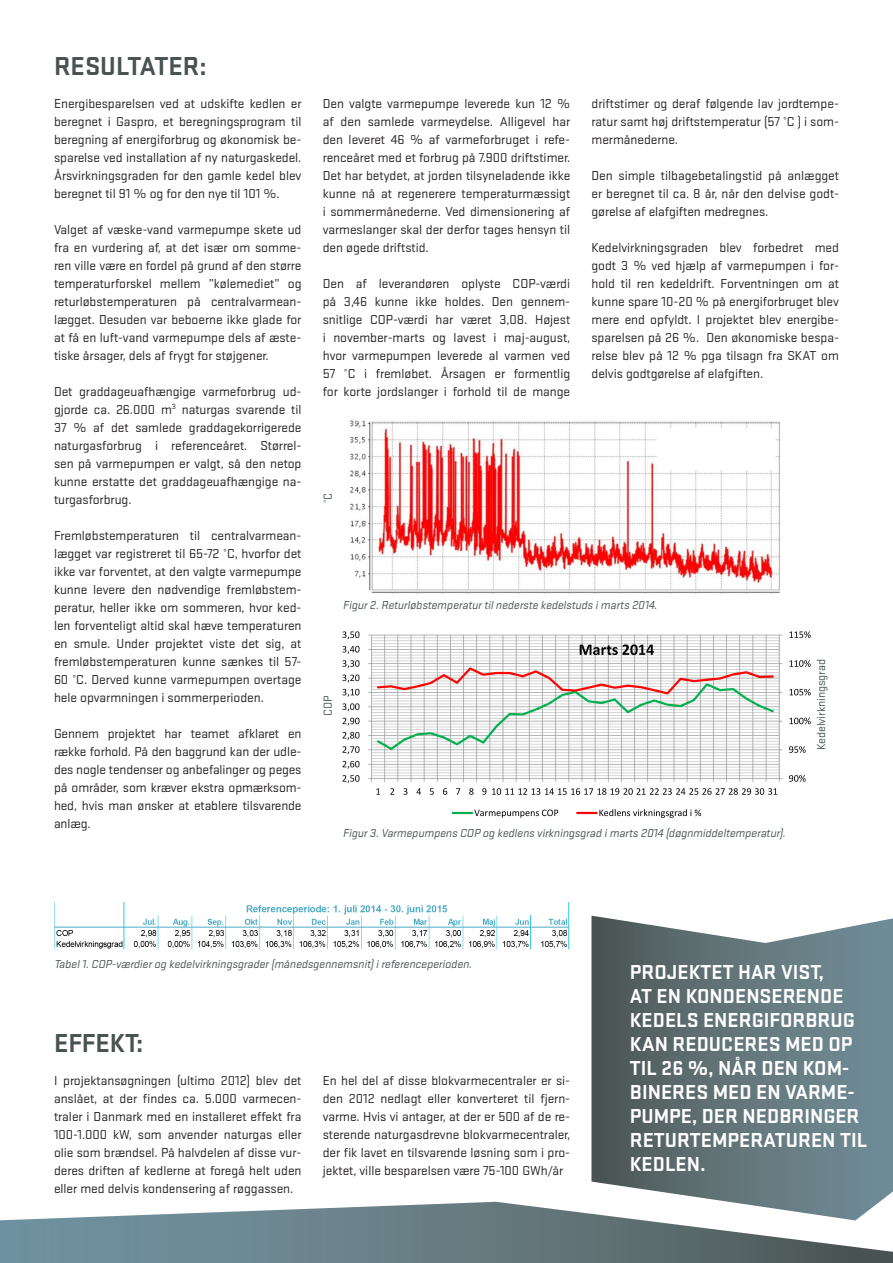
<style>
.page{position:relative;width:893px;height:1263px;background:#fff}
.page>*{position:absolute;margin:0;border:0;box-sizing:border-box;transform-origin:0 0}
.t1{font:700 27px "Stratum 1";color:#475251}
.t2{font:700 21px/24px "Stratum 1";color:#fff}
.Brød{font:13.5px/18px "Stratum 1";letter-spacing:-.005em;color:#231f20;text-align:justify}
.t3{font:italic 12px "Stratum 1";color:#475251}
.t4{font:12px "Stratum 1";letter-spacing:-.005em;color:#475251}
</style>
<div class="page">
<svg style="left:0;top:1202px;width:893px;height:61px"></svg>
<img style="left:342px;top:631px;width:469px;height:187px">
<img style="left:54px;top:901px;width:516px;height:49px">
<svg style="left:591px;top:915px;width:302px;height:305px;background:#728387"></svg>
<img style="left:350px;top:420px;width:430px;height:173px">
<div style="left:657px;top:429px;width:117px;height:41px;background:#fff"></div>
<p class="t1" style="left:54px;top:47px;width:154px">RESULTATER:</p>
<p class="Brød" style="left:54px;top:94px;width:249px">Energibesparelsen ved at udskifte kedlen er beregnet i Gaspro, et beregningsprogram til beregning af energiforbrug og økonomisk be&shy;sparelse ved installation af ny naturgaskedel.<br>Årsvirkningsgraden for den gamle kedel blev beregnet til 91 % og for den nye til 101 %.</p>
<p class="Brød" style="left:54px;top:220px;width:249px">Valget af væske-vand varmepumpe skete ud fra en vurdering af, at det især om somme&shy;ren ville være en fordel på grund af den større temperaturforskel mellem ”kølemediet” og returløbstemperaturen på centralvarmean&shy;lægget. Desuden var beboerne ikke glade for at få en luft-vand varmepumpe dels af æste&shy;tiske årsager, dels af frygt for støjgener.</p>
<p class="Brød" style="left:54px;top:382px;width:249px">Det graddageuafhængige varmeforbrug ud&shy;gjorde ca. 26.000 m<sup>3</sup> naturgas svarende til 37 % af det samlede graddagekorrigerede naturgasforbrug i referenceåret. Størrel&shy;sen på varmepumpen er valgt, så den netop kunne erstatte det graddageuafhængige na&shy;turgasforbrug.</p>
<p class="Brød" style="left:54px;top:526px;width:249px">Fremløbstemperaturen til centralvarmean&shy;lægget var registreret til 65-72 °C, hvorfor det ikke var forventet, at den valgte varmepumpe kunne levere den nødvendige fremløbstem&shy;peratur, heller ikke om sommeren, hvor ked&shy;len forventeligt altid skal hæve temperaturen en smule. Under projektet viste det sig, at fremløbstemperaturen kunne sænkes til 57- 60 °C. Derved kunne varmepumpen overtage hele opvarmningen i sommerperioden.</p>
<p class="Brød" style="left:54px;top:724px;width:249px">Gennem projektet har teamet afklaret en række forhold. På den baggrund kan der udle&shy;des nogle tendenser og anbefalinger og peges på områder, som kræver ekstra opmærksom&shy;hed, hvis man ønsker at etablere tilsvarende anlæg.</p>
<p class="Brød" style="left:323px;top:94px;width:249px">Den valgte varmepumpe leverede kun 12 % af den samlede varmeydelse. Alligevel har den leveret 46 % af varmeforbruget i refe&shy;renceåret med et forbrug på 7.900 driftstimer.<br>Det har betydet, at jorden tilsyneladende ikke kunne nå at regenerere temperaturmæssigt i sommermånederne. Ved dimensionering af varmeslanger skal der derfor tages hensyn til den øgede driftstid.</p>
<p class="Brød" style="left:323px;top:274px;width:249px">Den af leverandøren oplyste COP-værdi på 3,46 kunne ikke holdes. Den gennem&shy;snitlige COP-værdi har været 3,08. Højest i november-marts og lavest i maj-august, hvor varmepumpen leverede al varmen ved 57 °C i fremløbet. Årsagen er formentlig for korte jordslanger i forhold til de mange</p>
<p class="Brød" style="left:591px;top:94px;width:249px">driftstimer og deraf følgende lav jordtempe&shy;ratur samt høj driftstemperatur (57 °C ) i som&shy;mermånederne.</p>
<p class="Brød" style="left:591px;top:166px;width:249px">Den simple tilbagebetalingstid på anlægget er beregnet til ca. 8 år, når den delvise godt&shy;gørelse af elafgiften medregnes.</p>
<p class="Brød" style="left:591px;top:238px;width:249px">Kedelvirkningsgraden blev forbedret med godt 3 % ved hjælp af varmepumpen i for&shy;hold til ren kedeldrift. Forventningen om at kunne spare 10-20 % på energiforbruget blev mere end opfyldt. I projektet blev energibe&shy;sparelsen på 26 %. Den økonomiske bespa&shy;relse blev på 12 % pga tilsagn fra SKAT om delvis godtgørelse af elafgiften.</p>
<p class="t4" style="left:320px;top:503px;width:12px;rotate:-90deg">°C</p>
<p class="t3" style="left:343px;top:597px;width:318px">Figur2.Returløbstemperaturtilnederste kedelstuds imarts 2014.</p>
<p class="t4" style="left:320px;top:716px;width:22px;rotate:-90deg">COP</p>
<p class="t3" style="left:343px;top:825px;width:447px">Figur3.Varmepumpens COP og kedlens virkningsgrad imarts 2014 (døgnmiddeltemperatur).</p>
<p class="t4" style="left:813px;top:750px;width:93px;rotate:-90deg">Kedelvirkningsgrad</p>
<p class="t3" style="left:54px;top:956px;width:422px">Tabel1.COP-værdierog kedelvirkningsgrader(månedsgennemsnit) ireferenceperioden.</p>
<p class="t1" style="left:54px;top:1024px;width:91px">EFFEKT:</p>
<p class="Brød" style="left:54px;top:1071px;width:249px">I projektansøgningen (ultimo 2012) blev det anslået, at der findes ca. 5.000 varmecen&shy;traler i Danmark med en installeret effekt fra 100-1.000 kW, som anvender naturgas eller olie som brændsel. På halvdelen af disse vur&shy;deres driften af kedlerne at foregå helt uden eller med delvis kondensering af røggassen.</p>
<p class="Brød" style="left:323px;top:1071px;width:249px">En hel del af disse blokvarmecentraler er si&shy;den 2012 nedlagt eller konverteret til fjern&shy;varme. Hvis vi antager, at der er 500 af de re&shy;sterende naturgasdrevne blokvarmecentraler, der fik lavet en tilsvarende løsning som i pro&shy;jektet, ville besparelsen være 75-100 GWh/år</p>
<p class="t2" style="left:630px;top:959px;width:239px">PROJEKTET HAR VIST,<br>AT EN KONDENSERENDE<br>KEDELS ENERGIFORBRUG<br>KAN REDUCERES MED OP<br>TIL 26 %, NÅR DEN KOM-<br>BINERES MED EN VARME-<br>PUMPE, DER NEDBRINGER<br>RETURTEMPERATUREN TIL<br>KEDLEN.</p>
</div>
